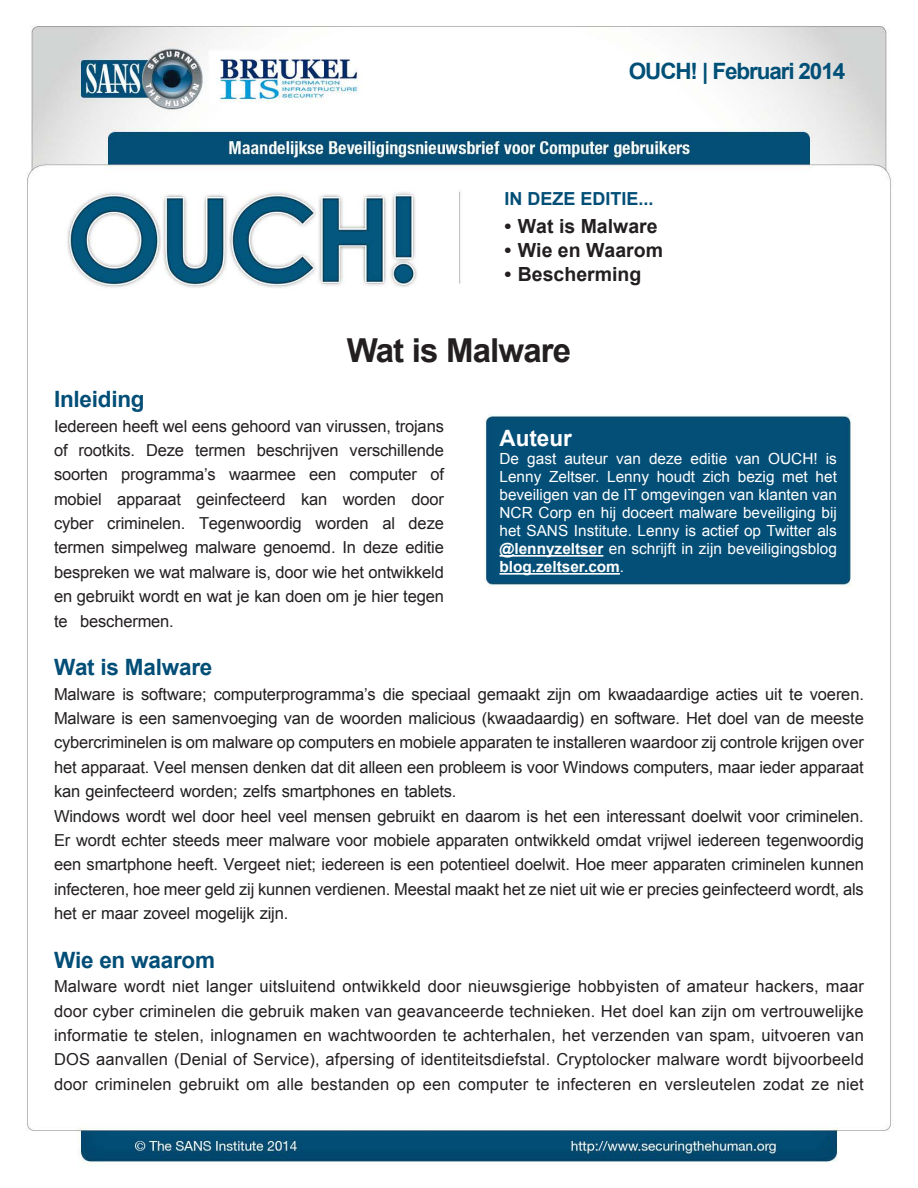
<style>
.page{position:relative;width:918px;height:1188px;background:#fff}
.page>*{position:absolute;margin:0;border:0;box-sizing:border-box;transform-origin:0 0}
.t1{font:700 33px "Arial";letter-spacing:-.025em;color:#231f20}
.MainText{font:700 22.5px "Arial";letter-spacing:-.01em;color:#024e77}
.t2{font:700 22.5px "Arial";letter-spacing:-.05em;color:#004f77}
.t3{font:700 22.5px "Arial";color:#fff}
.t4{font:700 19.5px "Arial";color:#231f20}
.t5{font:700 18px "Arial";color:#024e77}
.MainText-2{font:16.5px/24.3px "Arial";letter-spacing:.01em;color:#231f20;text-align:justify}
.MainText-3{font:16.5px/24.3px "Arial";letter-spacing:-.01em;color:#231f20;text-align:right}
.t6{font:15.3px/18px "Arial";color:#fff}
.s1{font-weight:700}
</style>
<div class="page">
<img style="left:26px;top:25px;width:865px;height:1139px">
<hr style="left:500px;top:555px;width:103px;height:2px;background:#fff">
<hr style="left:500px;top:573px;width:120px;height:2px;background:#fff">
<p class="t2" style="left:629px;top:56px;width:218px">OUCH! | Februari 2014</p>
<p class="t5" style="left:504px;top:187px;width:151px">IN DEZE EDITIE...</p>
<p class="t4" style="left:504px;top:213px;width:155px">• Wat is Malware</p>
<p class="t4" style="left:504px;top:237px;width:160px">• Wie en Waarom</p>
<p class="t4" style="left:504px;top:261px;width:139px">• Bescherming</p>
<p class="t1" style="left:347px;top:328px;width:226px">Wat is Malware</p>
<p class="MainText" style="left:54px;top:384px;width:92px">Inleiding</p>
<p class="MainText-3" style="left:54px;top:414px;width:391px">Iedereen heeft wel eens gehoord van virussen, trojans verschillende</p>
<p class="t3" style="left:500px;top:423px;width:74px">Auteur</p>
<p class="MainText-2" style="left:54px;top:438px;width:15px">of</p>
<p class="MainText-3" style="left:79px;top:438px;width:58px">rootkits.</p>
<p class="MainText-2" style="left:146px;top:438px;width:40px">Deze</p>
<p class="MainText-3" style="left:257px;top:438px;width:83px">beschrijven</p>
<p class="MainText-2" style="left:195px;top:438px;width:52px">termen</p>
<p class="t6" style="left:768px;top:450px;width:51px">OUCH!</p>
<p class="t6" style="left:500px;top:450px;width:21px">De</p>
<p class="t6" style="left:649px;top:450px;width:35px">deze</p>
<p class="t6" style="left:691px;top:450px;width:38px">editie</p>
<p class="t6" style="left:826px;top:450px;width:13px">is</p>
<p class="t6" style="left:527px;top:450px;width:31px">gast</p>
<p class="t6" style="left:564px;top:450px;width:45px">auteur</p>
<p class="t6" style="left:616px;top:450px;width:26px">van</p>
<p class="t6" style="left:735px;top:450px;width:26px">van</p>
<p class="MainText-2" style="left:430px;top:463px;width:15px">of</p>
<p class="MainText-3" style="left:121px;top:463px;width:96px">programma s’</p>
<p class="MainText-3" style="left:54px;top:463px;width:56px">soorten</p>
<p class="MainText-3" style="left:350px;top:463px;width:69px">computer</p>
<p class="t6" style="left:500px;top:468px;width:339px">Lenny<br>beveiligen van de IT omgevingen van klanten van NCR Corp en hij doceert malware beveiliging bij het SANS Institute. Lenny is actief op Twitter als <span class="s1">@lennyzeltser</span> en schrijft in zijn beveiligingsblog <span class="s1">blog.zeltser.com</span>.</p>
<p class="t6" style="left:549px;top:468px;width:52px">Zeltser.</p>
<p class="t6" style="left:607px;top:468px;width:43px">Lenny</p>
<p class="t6" style="left:657px;top:468px;width:40px">houdt</p>
<p class="t6" style="left:703px;top:468px;width:29px">zich</p>
<p class="t6" style="left:738px;top:468px;width:38px">bezig</p>
<p class="t6" style="left:816px;top:468px;width:23px">het</p>
<p class="t6" style="left:782px;top:468px;width:27px">met</p>
<p class="MainText-3" style="left:229px;top:463px;width:68px">waarmee</p>
<p class="MainText-2" style="left:309px;top:463px;width:29px">een</p>
<p class="MainText-3" style="left:197px;top:487px;width:90px">geinfecteerd</p>
<p class="MainText-2" style="left:54px;top:487px;width:49px">mobiel</p>
<p class="MainText-2" style="left:301px;top:487px;width:28px">kan</p>
<p class="MainText-2" style="left:343px;top:487px;width:55px">worden</p>
<p class="MainText-2" style="left:411px;top:487px;width:34px">door</p>
<p class="MainText-3" style="left:117px;top:487px;width:65px">apparaat</p>
<p class="MainText-2" style="left:54px;top:511px;width:41px">cyber</p>
<p class="MainText-3" style="left:54px;top:536px;width:391px">termen simpelweg malware genoemd. In deze editie</p>
<p class="MainText-3" style="left:54px;top:560px;width:391px">bespreken we wat malware is, door wie het ontwikkeld</p>
<p class="MainText-3" style="left:54px;top:584px;width:391px">en gebruikt wordt en wat je kan doen om je hier tegen</p>
<p class="MainText-3" style="left:80px;top:609px;width:95px">beschermen.</p>
<p class="MainText-3" style="left:107px;top:511px;width:80px">criminelen.</p>
<p class="MainText-3" style="left:199px;top:511px;width:104px">Tegenwoordig</p>
<p class="MainText-2" style="left:315px;top:511px;width:55px">worden</p>
<p class="MainText-2" style="left:382px;top:511px;width:14px">al</p>
<p class="MainText-2" style="left:409px;top:511px;width:37px">deze</p>
<p class="MainText-2" style="left:54px;top:609px;width:15px">te</p>
<p class="MainText" style="left:54px;top:652px;width:160px">Wat is Malware</p>
<p class="MainText-2" style="left:54px;top:682px;width:811px">Malware is software; computerprogramma s’ die speciaal gemaakt zijn om kwaadaardige acties uit te voeren.<br>Malware is een samenvoeging van de woorden malicious (kwaadaardig) en software. Het doel van de meeste cybercriminelen is om malware op computers en mobiele apparaten te installeren waardoor zij controle krijgen over het apparaat. Veel mensen denken dat dit alleen een probleem is voor Windows computers, maar ieder apparaat kan geinfecteerd worden; zelfs smartphones en tablets.</p>
<p class="MainText-2" style="left:54px;top:804px;width:811px">Windows wordt wel door heel veel mensen gebruikt en daarom is het een interessant doelwit voor criminelen.<br>Er wordt echter steeds meer malware voor mobiele apparaten ontwikkeld omdat vrijwel iedereen tegenwoordig een smartphone heeft. Vergeet niet; iedereen is een potentieel doelwit. Hoe meer apparaten criminelen kunnen infecteren, hoe meer geld zij kunnen verdienen. Meestal maakt het ze niet uit wie er precies geinfecteerd wordt, als het er maar zoveel mogelijk zijn.</p>
<p class="MainText" style="left:54px;top:945px;width:163px">Wie en waarom</p>
<p class="MainText-2" style="left:54px;top:974px;width:811px;text-align:right">Malware wordt niet langer uitsluitend ontwikkeld door nieuwsgierige hobbyisten of amateur hackers, maar door cyber criminelen die gebruik maken van geavanceerde technieken. Het doel kan zijn om vertrouwelijke informatie te stelen, inlognamen en wachtwoorden te achterhalen, het verzenden van spam, uitvoeren van DOS aanvallen (Denial of Service ,) afpersing of identiteitsdiefstal. Cryptolocker malware wordt bijvoorbeeld niet</p>
<p class="MainText-2" style="left:557px;top:1072px;width:75px">infecteren</p>
<p class="MainText-2" style="left:54px;top:1072px;width:35px">door</p>
<p class="MainText-2" style="left:95px;top:1072px;width:78px">criminelen</p>
<p class="MainText-2" style="left:179px;top:1072px;width:61px">gebruikt</p>
<p class="MainText-2" style="left:277px;top:1072px;width:28px">alle</p>
<p class="MainText-2" style="left:311px;top:1072px;width:80px">bestanden</p>
<p class="MainText-2" style="left:665px;top:1072px;width:92px">versleutelen</p>
<p class="MainText-2" style="left:763px;top:1072px;width:43px">zodat</p>
<p class="MainText-2" style="left:458px;top:1072px;width:71px">computer</p>
<p class="MainText-2" style="left:536px;top:1072px;width:15px">te</p>
<p class="MainText-2" style="left:247px;top:1072px;width:25px">om</p>
<p class="MainText-2" style="left:397px;top:1072px;width:20px">op</p>
<p class="MainText-2" style="left:423px;top:1072px;width:29px">een</p>
<p class="MainText-2" style="left:639px;top:1072px;width:20px">en</p>
<p class="MainText-2" style="left:812px;top:1072px;width:19px">ze</p>
</div>
